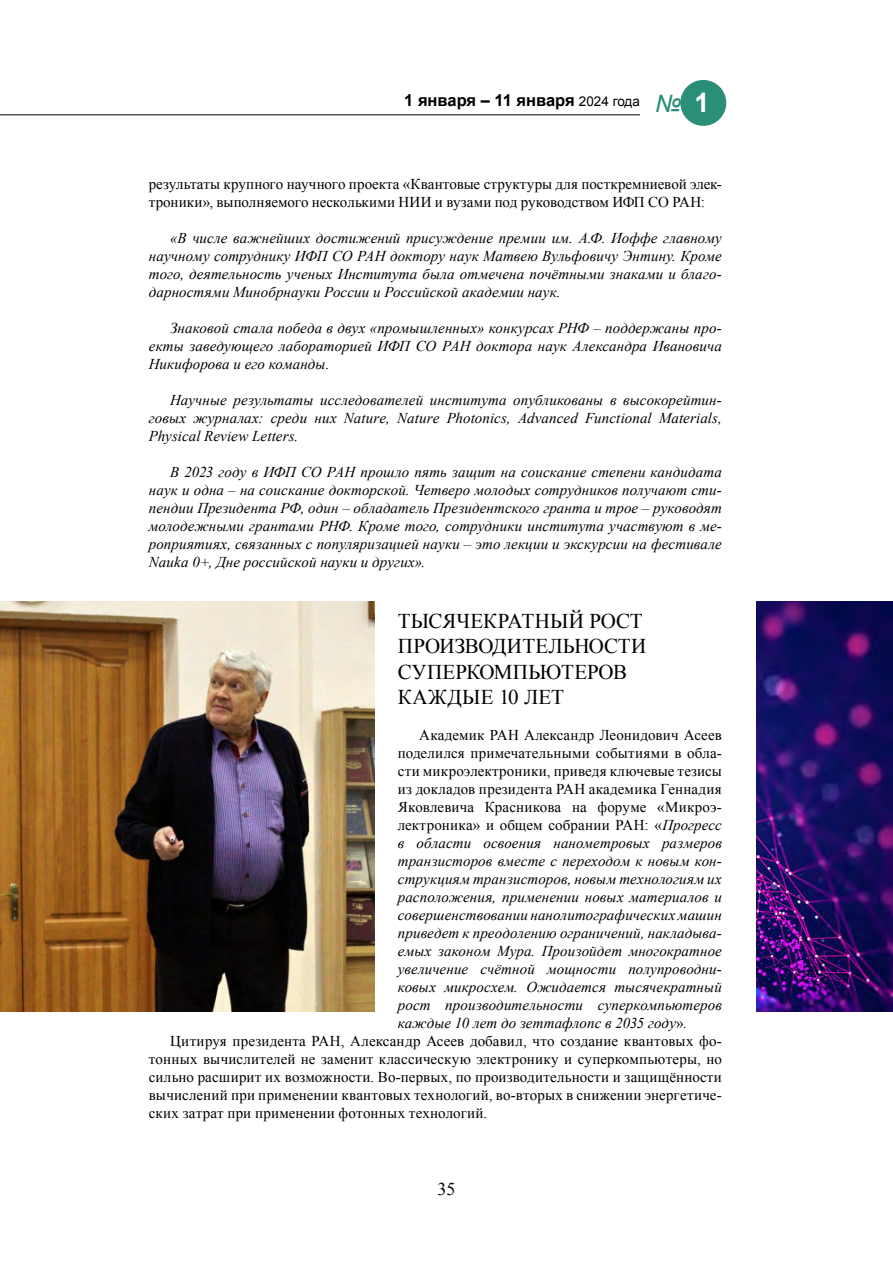
<style>
.page{position:relative;width:893px;height:1263px;background:#fff}
.page>*{position:absolute;margin:0;border:0;box-sizing:border-box;transform-origin:0 0}
.t1{font:italic 24px "Arial";color:#2b8e77}
.t2{font:21px/25.2px "Times New Roman";color:#000}
.t3{font:18px "Times New Roman";color:#000}
.t4{font:700 16.5px "Arial";color:#000}
.t5{font:italic 15px/18px "Times New Roman";letter-spacing:.005em;color:#000;text-align:justify}
.t6{font:15px/18px "Times New Roman";letter-spacing:.01em;color:#000}
.s1{font-weight:400;font-size:13.5px}
.s2{font-weight:700;font-style:normal;font-size:27px;color:#fff}
.s3{font-style:italic}
.s4{font-style:normal}
</style>
<div class="page">
<img style="left:0;top:601px;width:374px;height:410px">
<img style="left:757px;top:602px;width:136px;height:409px">
<hr style="left:0;top:114px;width:640px;height:1px;background:#000">
<div style="left:680px;top:80px;width:46px;height:46px;background:#2b8e77;border-radius:50%"></div>
<p class="t4" style="left:404px;top:89px;width:237px">1 января ‒ 11 января <span class="s1">2024 года</span></p>
<h1 class="t1" style="left:655px;top:88px;width:56px">№ <span class="s2">1</span></h1>
<p class="t6" style="left:149px;top:175px;width:574px">результаты крупного научного проекта «Квантовые структуры для посткремниевой элек&shy;троники», выполняемого несколькими НИИ и вузами под руководством ИФП СО РАН:</p>
<p class="t5" style="left:149px;top:229px;width:575px;text-indent:21px">«В числе важнейших достижений присуждение премии им. А.Ф. Иоффе главному научному сотруднику ИФП СО РАН доктору наук Матвею Вульфовичу Энтину. Кроме того, деятельность ученых Института была отмечена почётными знаками и благо&shy;дарностями Минобрнауки России и Российской академии наук.</p>
<p class="t5" style="left:149px;top:319px;width:574px;text-indent:21px">Знаковой стала победа в двух «промышленных» конкурсах РНФ ‒ поддержаны про&shy;екты заведующего лабораторией ИФП СО РАН доктора наук Александра Ивановича Никифорова и его команды.</p>
<p class="t5" style="left:149px;top:391px;width:574px;text-indent:21px">Научные результаты исследователей института опубликованы в высокорейтин&shy;говых журналах: среди них Nature, Nature Photonics, Advanced Functional Materials, Physical Review Letters.</p>
<p class="t5" style="left:149px;top:463px;width:575px;text-indent:21px">В 2023 году в ИФП СО РАН прошло пять защит на соискание степени кандидата наук и одна ‒ на соискание докторской. Четверо молодых сотрудников получают сти&shy;пендии Президента РФ, один ‒ обладатель Президентского гранта и трое ‒ руководят молодежными грантами РНФ. Кроме того, сотрудники института участвуют в ме&shy;роприятиях, связанных с популяризацией науки ‒ это лекции и экскурсии на фестивале Nauka 0+, Дне российской науки и других».</p>
<h2 class="t2" style="left:398px;top:608px;width:250px">ТЫСЯЧЕКРАТНЫЙ РОСТ<br>ПРОИЗВОДИТЕЛЬНОСТИ<br>СУПЕРКОМПЬЮТЕРОВ<br>КАЖДЫЕ 10 ЛЕТ</h2>
<p class="t6" style="left:419px;top:726px;width:304px">Академик РАН Александр Леонидович Асеев</p>
<p class="t6" style="left:398px;top:744px;width:325px">поделился примечательными событиями в обла-</p>
<p class="t6" style="left:398px;top:762px;width:326px">сти микроэлектроники, приведя ключевые тезисы</p>
<p class="t6" style="left:398px;top:780px;width:326px">из докладов президента РАН академика Геннадия</p>
<p class="t6" style="left:398px;top:798px;width:325px">Яковлевича Красникова на форуме «Микроэ-</p>
<p class="t6" style="left:398px;top:816px;width:325px">лектроника» и общем собрании РАН: «<span class="s3">Прогресс</span></p>
<p class="t5" style="left:398px;top:833px;width:326px">в области освоения нанометровых размеров</p>
<p class="t5" style="left:398px;top:851px;width:325px">транзисторов вместе с переходом к новым кон-</p>
<p class="t5" style="left:398px;top:869px;width:326px">струкциям транзисторов, новым технологиям их</p>
<p class="t5" style="left:398px;top:887px;width:326px">расположения, применении новых материалов и</p>
<p class="t5" style="left:398px;top:905px;width:326px">совершенствовании нанолитографических машин</p>
<p class="t5" style="left:398px;top:923px;width:325px">приведет к преодолению ограничений, накладыва-</p>
<p class="t5" style="left:398px;top:941px;width:326px">емых законом Мура. Произойдет многократное</p>
<p class="t5" style="left:398px;top:959px;width:325px">увеличение счётной мощности полупроводни-</p>
<p class="t5" style="left:398px;top:977px;width:325px">ковых микросхем. Ожидается тысячекратный</p>
<p class="t5" style="left:398px;top:995px;width:325px">рост производительности суперкомпьютеров</p>
<p class="t5" style="left:398px;top:1013px;width:290px">каждые 10 лет до зеттафлопс в 2035 году<span class="s4">».</span></p>
<p class="t6" style="left:170px;top:1032px;width:553px">Цитируя президента РАН, Александр Асеев добавил, что создание квантовых фо-</p>
<p class="t6" style="left:149px;top:1050px;width:575px">тонных вычислителей не заменит классическую электронику и суперкомпьютеры, но</p>
<p class="t6" style="left:149px;top:1068px;width:574px">сильно расширит их возможности. Во-первых, по производительности и защищённости</p>
<p class="t6" style="left:149px;top:1086px;width:575px">вычислений при применении квантовых технологий, во-вторых в снижении энергетиче-</p>
<p class="t6" style="left:149px;top:1104px;width:340px">ских затрат при применении фотонных технологий.</p>
<p class="t3" style="left:437px;top:1176px;width:19px">35</p>
</div>
